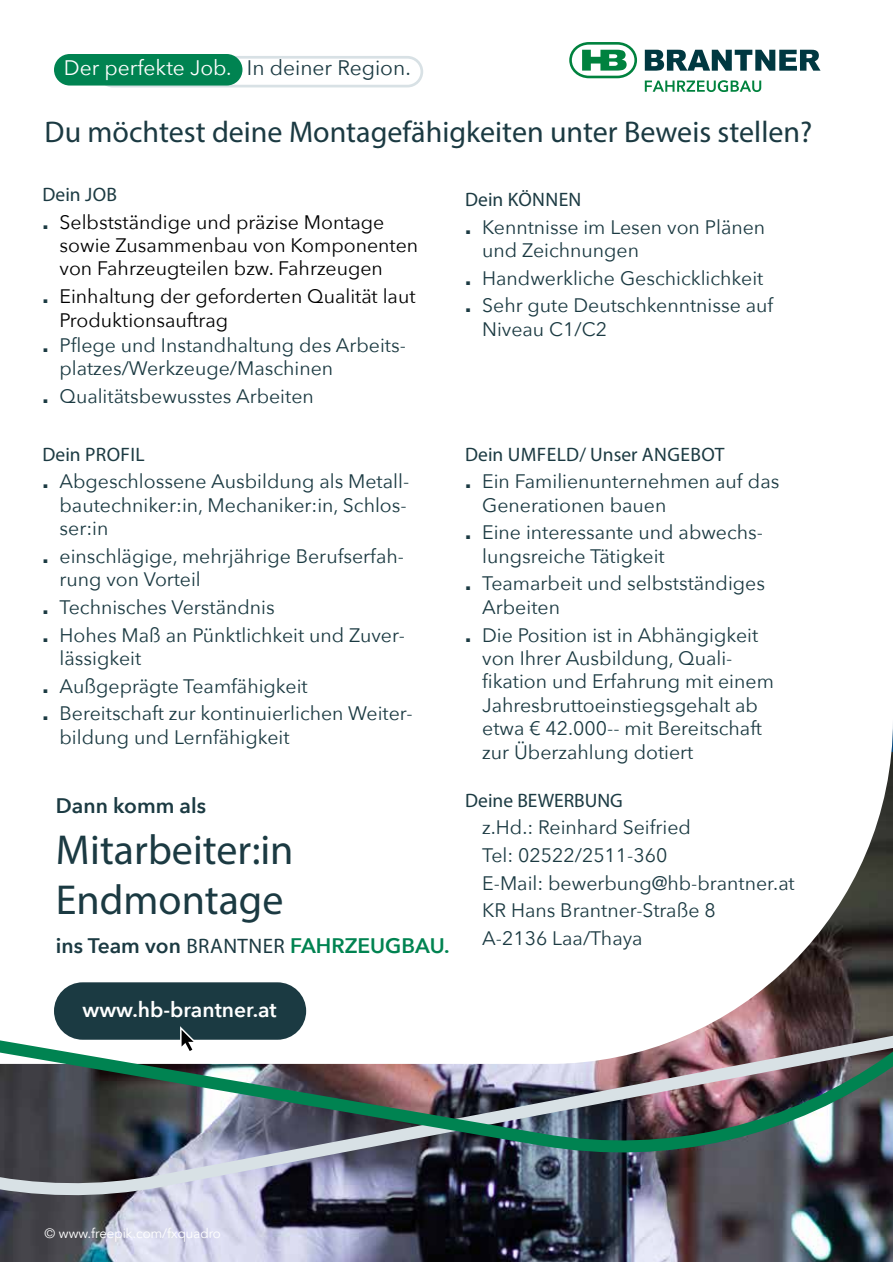
<style>
.page{position:relative;width:893px;height:1263px;background:#fff}
.page>*{position:absolute;margin:0;border:0;box-sizing:border-box;transform-origin:0 0}
.t1{font:42px/50.4px "Myriad Pro";color:#1b3a42}
.t2{font:30px "Myriad Pro";color:#1b3a42}
.t3{font:600 21px "Avenir Next";color:#008351}
.t4{font:21px "Avenir Next";color:#fff}
.t5{font:600 21px "Avenir Next";color:#fff}
.t6{font:600 21px "Avenir Next";color:#1b3a42}
.t7{font:19.5px/23.4px "Avenir Next";color:#1b3a42}
.t8{font:19.5px/23.4px "Avenir Next";color:#000}
.t9{font:19.5px "Myriad Pro";letter-spacing:.005em;color:#1b3a42}
.t10{font:13.5px "Avenir";color:#fff}
.s1{color:#1b3a42}
.s2{font-family:"Helvetica Neue LT Std";font-weight:800;color:#1b3a42}
.s3{font-family:"Helvetica Neue LT Std";font-weight:800}
.s4{font-family:"Myriad Pro";font-weight:400;color:#1b3a42}
</style>
<div class="page">
<img style="left:0;top:1243px;width:893px;height:18px">
<img style="left:0;top:1183px;width:893px;height:60px">
<svg style="left:0;top:724px;width:893px;height:459px"></svg>
<div style="left:97px;top:56px;width:326px;height:31px;border:3px solid #d8e1e5;border-radius:14px"></div>
<div style="left:54px;top:54px;width:188px;height:32px;background:#008351;border-radius:16px"></div>
<svg style="left:645px;top:50px;width:175px;height:21px"></svg>
<svg style="left:569px;top:42px;width:68px;height:36px"></svg>
<svg style="left:645px;top:80px;width:116px;height:12px"></svg>
<div style="left:54px;top:982px;width:252px;height:58px;background:#1b3a42;border-radius:29px"></div>
<svg style="left:180px;top:1026px;width:17px;height:27px"></svg>
<p class="t4" style="left:64px;top:50px;width:349px">Der perfekte Job. <span class="s1">In deiner Region.</span></p>
<h2 class="t2" style="left:45px;top:113px;width:769px">Du möchtest deine Montagefähigkeiten unter Beweis stellen?</h2>
<p class="t9" style="left:43px;top:182px;width:76px">Dein JOB</p>
<p class="t8" style="left:60px;top:209px;width:360px;text-indent:-17px"><span class="s2">.</span> Selbstständige und präzise Montage sowie Zusammenbau von Komponenten von Fahrzeugteilen bzw. Fahrzeugen</p>
<p class="t8" style="left:60px;top:284px;width:357px;text-indent:-17px"><span class="s2">.</span> Einhaltung der geforderten Qualität laut<br>Produktionsauftrag</p>
<p class="t7" style="left:60px;top:332px;width:348px;text-indent:-17px"><span class="s3">.</span> Pflege und Instandhaltung des Arbeits&shy;platzes/Werkzeuge/Maschinen</p>
<p class="t7" style="left:43px;top:383px;width:273px"><span class="s3">.</span> Qualitätsbewusstes Arbeiten</p>
<p class="t9" style="left:43px;top:442px;width:104px">Dein PROFIL</p>
<p class="t7" style="left:60px;top:469px;width:351px;text-indent:-17px"><span class="s3">.</span> Abgeschlossene Ausbildung als Metall&shy;bautechniker:in, Mechaniker:in, Schlos&shy;ser:in</p>
<p class="t7" style="left:60px;top:543px;width:346px;text-indent:-17px"><span class="s3">.</span> einschlägige, mehrjährige Berufserfah&shy;rung von Vorteil</p>
<p class="t7" style="left:43px;top:592px;width:364px;line-height:27.6px"><span class="s3">.</span> Technisches Verständnis<br><span class="s3">.</span> Hohes Maß an Pünktlichkeit und Zuver-</p>
<p class="t7" style="left:43px;top:643px;width:372px;line-height:27.6px;text-indent:17px">lässigkeit<br><span class="s3">.</span> Außgeprägte Teamfähigkeit<br><span class="s3">.</span> Bereitschaft zur kontinuierlichen Weiter-</p>
<p class="t7" style="left:60px;top:724px;width:232px">bildung und Lernfähigkeit</p>
<p class="t6" style="left:56px;top:788px;width:152px">Dann komm als</p>
<h1 class="t1" style="left:56px;top:823px;width:239px">Mitarbeiter:in<br>Endmontage</h1>
<p class="t3" style="left:56px;top:927px;width:395px"><span class="s1">ins Team von</span> <span class="s4">BRANTNER</span> FAHRZEUGBAU.</p>
<p class="t9" style="left:465px;top:187px;width:118px">Dein KÖNNEN</p>
<p class="t7" style="left:482px;top:214px;width:285px;text-indent:-17px"><span class="s3">.</span> Kenntnisse im Lesen von Plänen und Zeichnungen</p>
<p class="t7" style="left:465px;top:263px;width:310px;line-height:27.6px"><span class="s3">.</span> Handwerkliche Geschicklichkeit <span class="s3">.</span> Sehr gute Deutschkenntnisse auf</p>
<p class="t7" style="left:482px;top:316px;width:126px">Niveau C1/C2</p>
<p class="t9" style="left:465px;top:442px;width:261px">Dein UMFELD/ Unser ANGEBOT</p>
<p class="t7" style="left:482px;top:469px;width:299px;text-indent:-17px"><span class="s3">.</span> Ein Familienunternehmen auf das<br>Generationen bauen</p>
<p class="t7" style="left:482px;top:520px;width:282px;text-indent:-17px"><span class="s3">.</span> Eine interessante und abwechs&shy;lungsreiche Tätigkeit</p>
<p class="t7" style="left:482px;top:571px;width:284px;text-indent:-17px"><span class="s3">.</span> Teamarbeit und selbstständiges<br>Arbeiten</p>
<p class="t7" style="left:482px;top:622px;width:293px;text-indent:-17px"><span class="s3">.</span> Die Position ist in Abhängigkeit von Ihrer Ausbildung, Quali&shy;fikation und Erfahrung mit einem<br>Jahresbruttoeinstiegsgehalt ab etwa € 42.000-- mit Bereitschaft zur Überzahlung dotiert</p>
<p class="t9" style="left:465px;top:788px;width:159px">Deine BEWERBUNG</p>
<p class="t7" style="left:482px;top:813px;width:314px;line-height:27.6px">z.Hd.: Reinhard Seifried<br>Tel: 02522/2511-360<br>E-Mail: bewerbung@hb-brantner.at<br>KR Hans Brantner-Straße 8<br>A-2136 Laa/Thaya</p>
<p class="t5" style="left:83px;top:992px;width:196px">www.hb-brantner.at</p>
<p class="t10" style="left:44px;top:1225px;width:178px">© www.freepik.com/fxquadro</p>
</div>
